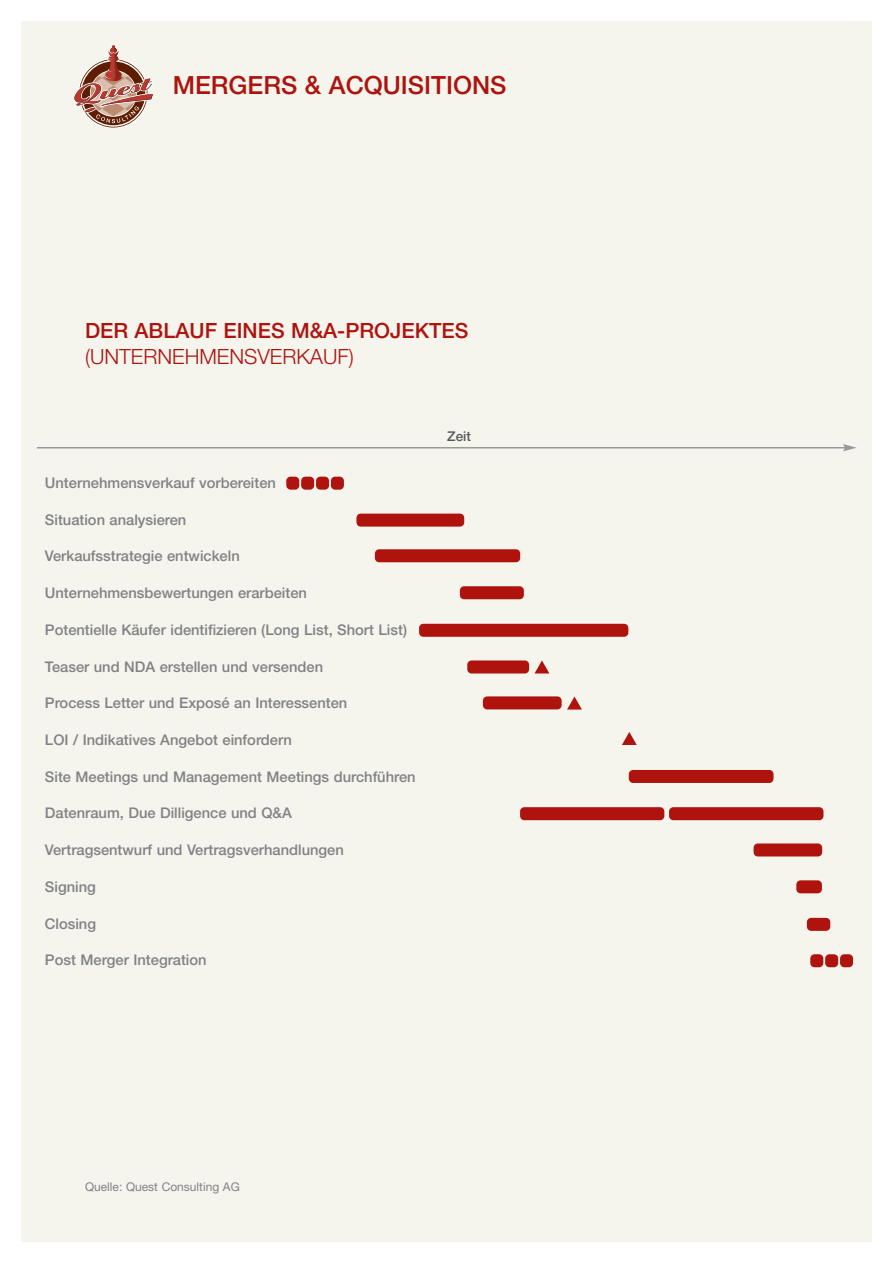
<style>
.page{position:relative;width:893px;height:1263px;background:#fff}
.page>*{position:absolute;margin:0;border:0;box-sizing:border-box;transform-origin:0 0}
.t1{font:500 25.05px "Helvetica Neue";color:#ae130d}
.t2{font:500 21px "Helvetica Neue";color:#ae130d}
.t3{font:300 21px "Helvetica Neue";color:#ae130d}
.t4{font:500 14.7px "Helvetica Neue";color:#808284}
.t5{font:500 13.5px "Helvetica Neue";color:#57585a}
.t6{font:12px "Helvetica Neue";color:#808284}
</style>
<div class="page">
<div style="left:21px;top:21px;width:851px;height:1221px;background:#f5f5ee"></div>
<svg style="left:74px;top:44px;width:80px;height:84px"></svg>
<hr style="left:37px;top:447px;width:808px;height:1px;background:#999a9b">
<svg style="left:843px;top:444px;width:14px;height:7px"></svg>
<div style="left:286px;top:477px;width:13px;height:13px;background:#ae130d;border-radius:4px"></div>
<div style="left:301px;top:477px;width:13px;height:13px;background:#ae130d;border-radius:4px"></div>
<div style="left:316px;top:477px;width:13px;height:13px;background:#ae130d;border-radius:4px"></div>
<div style="left:331px;top:477px;width:13px;height:13px;background:#ae130d;border-radius:4px"></div>
<div style="left:356px;top:514px;width:108px;height:13px;background:#ae130d;border-radius:4px"></div>
<div style="left:375px;top:549px;width:145px;height:13px;background:#ae130d;border-radius:4px"></div>
<div style="left:460px;top:586px;width:64px;height:13px;background:#ae130d;border-radius:4px"></div>
<div style="left:419px;top:624px;width:209px;height:13px;background:#ae130d;border-radius:4px"></div>
<div style="left:467px;top:660px;width:62px;height:14px;background:#ae130d;border-radius:4px"></div>
<svg style="left:534px;top:660px;width:15px;height:14px"></svg>
<svg style="left:622px;top:732px;width:15px;height:13px"></svg>
<svg style="left:567px;top:697px;width:15px;height:13px"></svg>
<div style="left:483px;top:696px;width:79px;height:13px;background:#ae130d;border-radius:4px"></div>
<div style="left:629px;top:770px;width:144px;height:13px;background:#ae130d;border-radius:4px"></div>
<div style="left:669px;top:807px;width:154px;height:13px;background:#ae130d;border-radius:4px"></div>
<div style="left:520px;top:807px;width:144px;height:13px;background:#ae130d;border-radius:4px"></div>
<div style="left:753px;top:843px;width:69px;height:14px;background:#ae130d;border-radius:4px"></div>
<div style="left:796px;top:880px;width:26px;height:13px;background:#ae130d;border-radius:4px"></div>
<div style="left:807px;top:918px;width:23px;height:13px;background:#ae130d;border-radius:4px"></div>
<div style="left:810px;top:954px;width:13px;height:13px;background:#ae130d;border-radius:4px"></div>
<div style="left:825px;top:954px;width:13px;height:13px;background:#ae130d;border-radius:4px"></div>
<div style="left:840px;top:954px;width:13px;height:13px;background:#ae130d;border-radius:4px"></div>
<h1 class="t1" style="left:173px;top:76px;width:335px">MERGERS &amp; ACQUISITIONS</h1>
<h2 class="t2" style="left:85px;top:323px;width:385px">DER ABLAUF EINES M&amp;A-PROJEKTES</h2>
<h2 class="t3" style="left:85px;top:349px;width:270px">(UNTERNEHMENSVERKAUF)</h2>
<p class="t4" style="left:45px;top:477px;width:233px">Unternehmensverkauf vorbereiten</p>
<p class="t4" style="left:45px;top:514px;width:143px">Situation analysieren</p>
<p class="t4" style="left:45px;top:551px;width:196px">Verkaufsstrategie entwickeln</p>
<p class="t4" style="left:45px;top:588px;width:263px">Unternehmensbewertungen erarbeiten</p>
<p class="t4" style="left:45px;top:624px;width:364px">Potentielle Käufer identifizieren (Long List, Short List)</p>
<p class="t4" style="left:45px;top:661px;width:280px">Teaser und NDA erstellen und versenden</p>
<p class="t4" style="left:45px;top:698px;width:304px">Process Letter und Exposé an Interessenten</p>
<p class="t4" style="left:45px;top:735px;width:248px">LOI / Indikatives Angebot einfordern</p>
<p class="t4" style="left:45px;top:771px;width:372px">Site Meetings und Management Meetings durchführen</p>
<p class="t4" style="left:45px;top:808px;width:248px">Datenraum, Due Dilligence und Q&amp;A</p>
<p class="t4" style="left:45px;top:845px;width:300px">Vertragsentwurf und Vertragsverhandlungen</p>
<p class="t4" style="left:45px;top:881px;width:52px">Signing</p>
<p class="t4" style="left:45px;top:918px;width:53px">Closing</p>
<p class="t4" style="left:45px;top:955px;width:163px">Post Merger Integration</p>
<p class="t5" style="left:447px;top:431px;width:25px">Zeit</p>
<p class="t6" style="left:85px;top:1182px;width:156px">Quelle: Quest Consulting AG</p>
</div>
